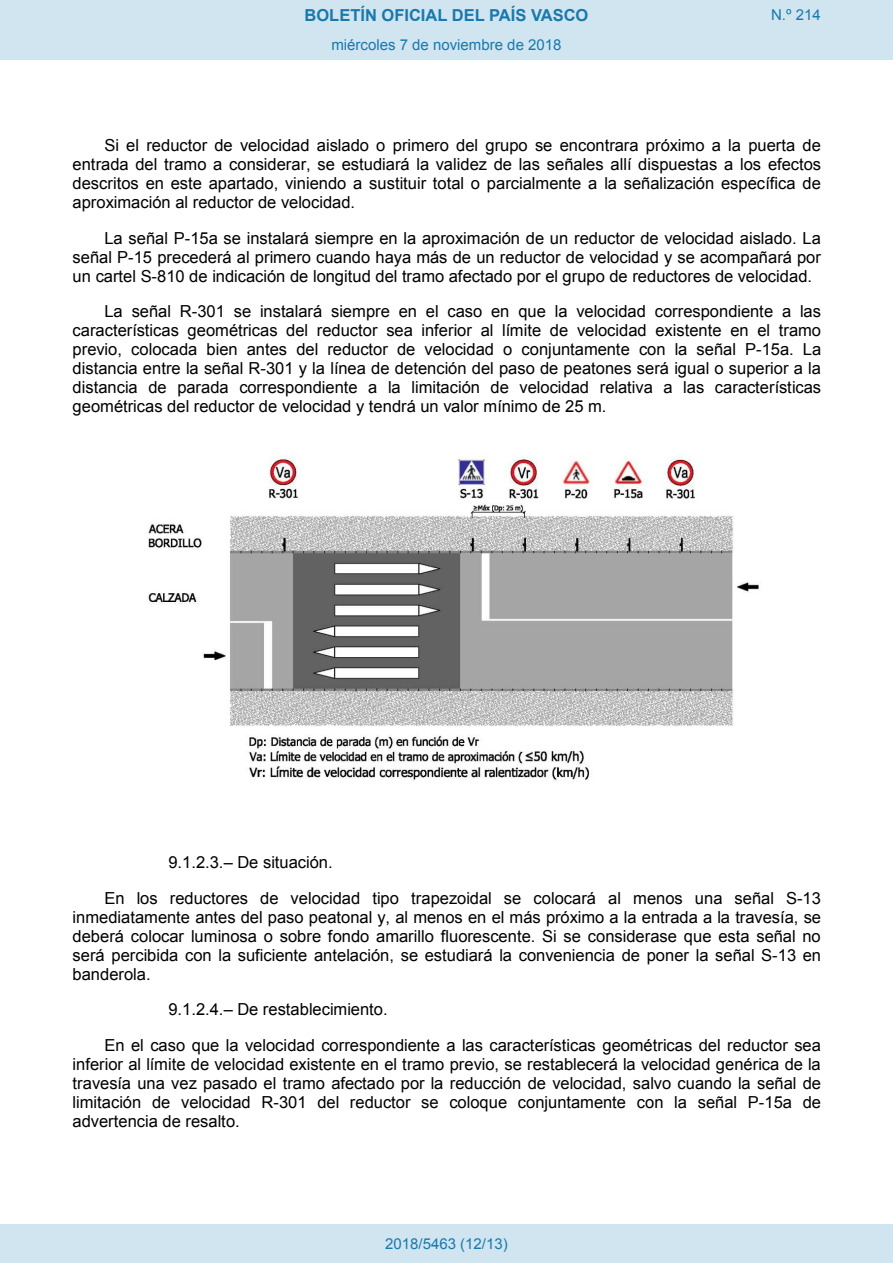
<style>
.page{position:relative;width:893px;height:1263px;background:#fff}
.page>*{position:absolute;margin:0;border:0;box-sizing:border-box;transform-origin:0 0}
.t1{font:16.5px/18.9px "Arial";color:#000;text-align:justify}
.t2{font:700 16.5px "Arial";color:#1879ad}
.Paginacion_Centro{font:15px "Arial";color:#1879ad}
</style>
<div class="page">
<img style="left:148px;top:455px;width:611px;height:326px">
<div style="left:0;top:0;width:893px;height:60px;background:#d0e5f0"></div>
<div style="left:0;top:1225px;width:893px;height:38px;background:#d0e5f0"></div>
<p class="t2" style="left:305px;top:4px;width:285px">BOLETÍN OFICIAL DEL PAÍS VASCO</p>
<p class="Paginacion_Centro" style="left:771px;top:5px;width:51px">N.º 214</p>
<p class="Paginacion_Centro" style="left:331px;top:35px;width:232px">miércoles 7 de noviembre de 2018</p>
<p class="t1" style="left:73px;top:136px;width:750px;text-indent:32px">Si el reductor de velocidad aislado o primero del grupo se encontrara próximo a la puerta de entrada del tramo a considerar, se estudiará la validez de las señales allí dispuestas a los efectos descritos en este apartado, viniendo a sustituir total o parcialmente a la señalización específica de aproximación al reductor de velocidad.</p>
<p class="t1" style="left:73px;top:229px;width:750px;text-indent:32px">La señal P-15a se instalará siempre en la aproximación de un reductor de velocidad aislado. La señal P-15 precederá al primero cuando haya más de un reductor de velocidad y se acompañará por un cartel S-810 de indicación de longitud del tramo afectado por el grupo de reductores de velocidad.</p>
<p class="t1" style="left:73px;top:302px;width:750px;text-indent:32px">La señal R-301 se instalará siempre en el caso en que la velocidad correspondiente a las características geométricas del reductor sea inferior al límite de velocidad existente en el tramo previo, colocada bien antes del reductor de velocidad o conjuntamente con la señal P-15a. La distancia entre la señal R-301 y la línea de detención del paso de peatones será igual o superior a la distancia de parada correspondiente a la limitación de velocidad relativa a las características geométricas del reductor de velocidad y tendrá un valor mínimo de 25 m.</p>
<p class="t1" style="left:104px;top:845px;width:718px;line-height:35.4px;text-indent:64px">9.1.2.3.– De situación.<br>En los reductores de velocidad tipo trapezoidal se colocará al menos una señal S-13</p>
<p class="t1" style="left:73px;top:908px;width:750px">inmediatamente antes del paso peatonal y, al menos en el más próximo a la entrada a la travesía, se deberá colocar luminosa o sobre fondo amarillo fluorescente. Si se considerase que esta señal no será percibida con la suficiente antelación, se estudiará la conveniencia de poner la señal S-13 en banderola.</p>
<p class="t1" style="left:104px;top:992px;width:718px;line-height:35.4px;text-indent:64px">9.1.2.4.– De restablecimiento.<br>En el caso que la velocidad correspondiente a las características geométricas del reductor sea</p>
<p class="t1" style="left:73px;top:1054px;width:750px">inferior al límite de velocidad existente en el tramo previo, se restablecerá la velocidad genérica de la travesía una vez pasado el tramo afectado por la reducción de velocidad, salvo cuando la señal de limitación de velocidad R-301 del reductor se coloque conjuntamente con la señal P-15a de advertencia de resalto.</p>
<p class="Paginacion_Centro" style="left:385px;top:1234px;width:124px">2018/5463 (12/13)</p>
</div>
